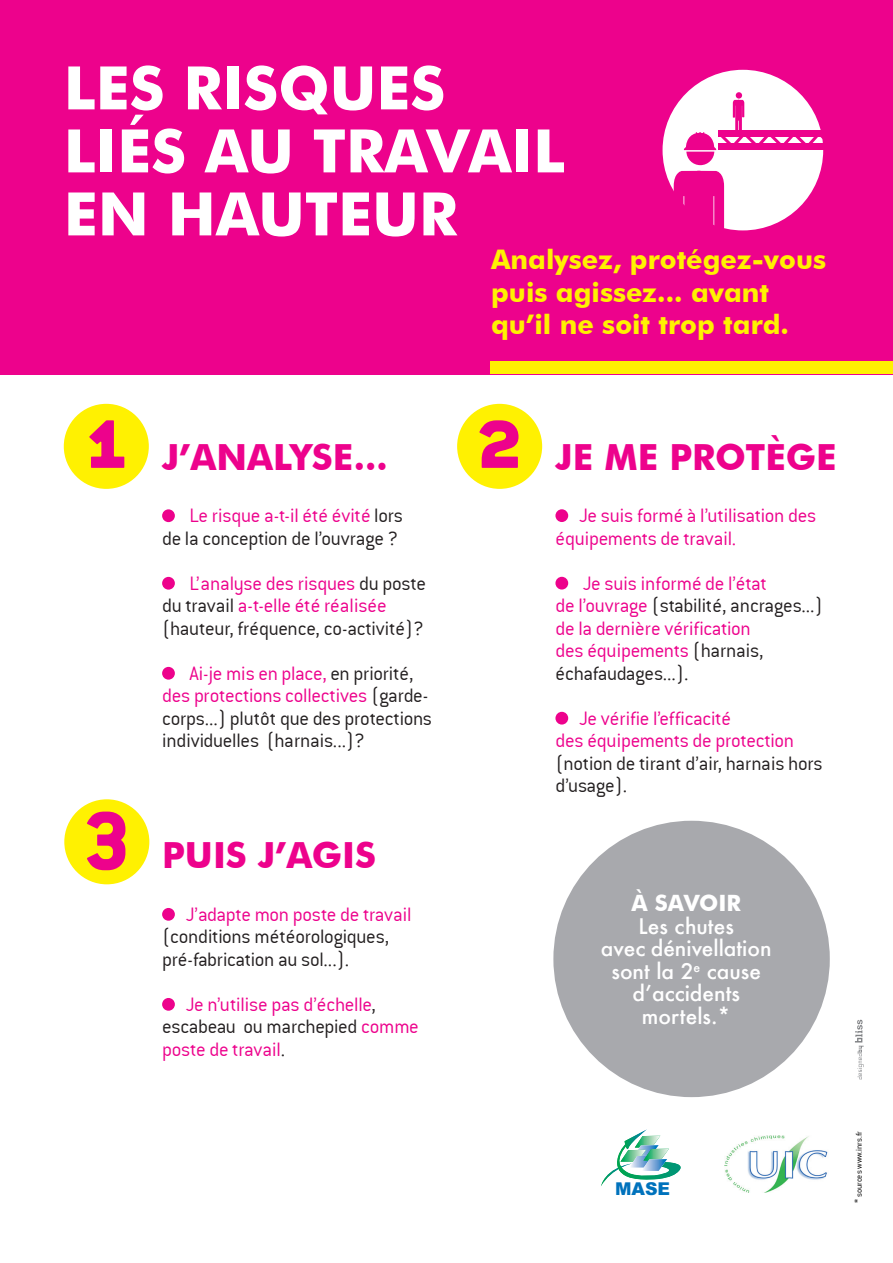
<style>
.page{position:relative;width:893px;height:1263px;background:#fff}
.page>*{position:absolute;margin:0;border:0;box-sizing:border-box;transform-origin:0 0}
.txt_courr_cond_12{font:90px "Conduit Ex Bd SCITCTT";color:#ed028c}
.t1{font:700 60px/63px "Futura BT";color:#fff}
.text_futura_18{font:700 36px "Futura BT";color:#ed028c}
.text_futura_18-2{font:700 27px "Futura BT";color:#fff101}
.text_futura_18-3{font:700 22.5px "Futura BT";color:#fff}
.txt_courr_cond_12-2{font:21px/22.5px "Conduit ITCTT Light";letter-spacing:-.015em;color:#231f20}
.txt_courr_cond_12-3{font:21px/22.5px "Conduit ITCTT Light";letter-spacing:-.015em;color:#ed028c}
.txt_courr_cond_12-4{font:500 21px/22.5px "Futura";color:#fff;text-align:center}
.text_futura_18-4{font:21px/22.5px "Conduit ITCTT Light";letter-spacing:-.015em;color:#ed028c}
.t2{font:900 17.7px "Arial";color:#0072bc}
.txt_courr_cond_12-5{font:9px "Conduit ITCTT Light";color:#000}
.s1{color:#231f20}
.s2{color:#ed028c}
.s3{font-size:10.5px}
</style>
<div class="page">
<div style="left:0;top:0;width:893px;height:374px;background:#ed028c"></div>
<div style="left:162px;top:509px;width:13px;height:13px;background:#ed028c;border-radius:50%"></div>
<div style="left:162px;top:577px;width:13px;height:13px;background:#ed028c;border-radius:50%"></div>
<div style="left:162px;top:667px;width:13px;height:13px;background:#ed028c;border-radius:50%"></div>
<div style="left:490px;top:361px;width:403px;height:13px;background:#fff101"></div>
<div style="left:64px;top:404px;width:85px;height:85px;background:#fff101;border-radius:50%"></div>
<div style="left:457px;top:404px;width:85px;height:85px;background:#fff101;border-radius:50%"></div>
<div style="left:64px;top:799px;width:85px;height:85px;background:#fff101;border-radius:50%"></div>
<img style="left:725px;top:1136px;width:103px;height:56px">
<svg style="left:601px;top:1129px;width:80px;height:57px"></svg>
<div style="left:555px;top:509px;width:13px;height:13px;background:#ed028c;border-radius:50%"></div>
<div style="left:555px;top:577px;width:13px;height:12px;background:#ed028c;border-radius:50%"></div>
<div style="left:555px;top:712px;width:13px;height:12px;background:#ed028c;border-radius:50%"></div>
<div style="left:162px;top:908px;width:13px;height:13px;background:#ed028c;border-radius:50%"></div>
<div style="left:162px;top:998px;width:13px;height:13px;background:#ed028c;border-radius:50%"></div>
<div style="left:553px;top:821px;width:277px;height:276px;background:#a8a9ad;border-radius:50%"></div>
<div style="left:659px;top:67px;width:167px;height:166px;background:#fff;border-radius:50%"></div>
<div style="left:656px;top:64px;width:173px;height:172px;border:6px solid #ed028c;border-radius:50%"></div>
<div style="left:736px;top:92px;width:6px;height:7px;background:#ed028c;border-radius:50%"></div>
<div style="left:674px;top:171px;width:50px;height:63px;background:#ed028c"></div>
<div style="left:686px;top:137px;width:28px;height:28px;background:#ed028c;border-radius:50%"></div>
<svg style="left:683px;top:100px;width:145px;height:52px"></svg>
<svg style="left:855px;top:1020px;width:9px;height:59px"></svg>
<p class="t1" style="left:64px;top:56px;width:503px">LES RISQUES<br>LIÉS AU TRAVAIL<br>EN HAUTEUR</p>
<p class="text_futura_18-2" style="left:491px;top:243px;width:336px">Analysez, protégez-vous</p>
<p class="text_futura_18-2" style="left:491px;top:276px;width:279px">puis agissez... avant</p>
<p class="text_futura_18-2" style="left:491px;top:308px;width:299px">qu’il ne soit trop tard.</p>
<p class="txt_courr_cond_12" style="left:82px;top:385px;width:49px">1</p>
<p class="txt_courr_cond_12" style="left:476px;top:385px;width:49px">2</p>
<p class="text_futura_18" style="left:162px;top:435px;width:227px">J’ANALYSE...</p>
<p class="txt_courr_cond_12-3" style="left:189px;top:504px;width:215px">Le risque a-t-il été évité <span class="s1">lors</span></p>
<p class="txt_courr_cond_12-2" style="left:162px;top:526px;width:238px">de la conception de l’ouvrage ?</p>
<p class="txt_courr_cond_12-2" style="left:162px;top:571px;width:265px;text-indent:27px"><span class="s2">L’analyse des risques</span> du poste du travail <span class="s2">a-t-elle été réalisée </span>(hauteur, fréquence, co-activité)?</p>
<p class="txt_courr_cond_12-2" style="left:162px;top:661px;width:272px;text-align:center"><span class="s2">Ai-je mis en place,</span> en priorité,<br><span class="s2">des protections collectives</span> (garde&shy;corps...) plutôt que des protections</p>
<p class="txt_courr_cond_12-2" style="left:162px;top:729px;width:204px">individuelles (harnais...)?</p>
<p class="txt_courr_cond_12" style="left:83px;top:776px;width:49px">3</p>
<p class="text_futura_18" style="left:162px;top:833px;width:216px">PUIS J’AGIS</p>
<p class="txt_courr_cond_12-2" style="left:162px;top:902px;width:251px;text-indent:24px"><span class="s2">J’adapte mon poste de travail </span>(conditions météorologiques, pré-fabrication au sol...).</p>
<p class="txt_courr_cond_12-3" style="left:162px;top:992px;width:258px;text-indent:24px">Je n’utilise pas d’échelle<span class="s1">, escabeau ou marchepied</span> comme poste de travail<span class="s1">.</span></p>
<p class="text_futura_18" style="left:555px;top:435px;width:283px">JE ME PROTÈGE</p>
<p class="text_futura_18-4" style="left:555px;top:504px;width:262px;text-indent:24px">Je suis formé à l’utilisation des équipements de travail.</p>
<p class="txt_courr_cond_12-3" style="left:555px;top:571px;width:269px;text-indent:27px">Je suis informé de l’état<br>de l’ouvrage <span class="s1">(stabilité, ancrages...) </span>de la dernière vérification<br>des équipements <span class="s1">(harnais, échafaudages...).</span></p>
<p class="txt_courr_cond_12-3" style="left:555px;top:706px;width:269px;text-indent:24px">Je vérifie l’efficacité<br>des équipements de protection <span class="s1">(notion de tirant d’air, harnais hors d’usage).</span></p>
<p class="text_futura_18-3" style="left:631px;top:890px;width:111px">À SAVOIR</p>
<p class="txt_courr_cond_12-4" style="left:601px;top:915px;width:172px">Les chutes<br>avec dénivellation sont la 2<sup>e</sup> cause d’accidents mortels.*</p>
<p class="t2" style="left:615px;top:1176px;width:57px">MASE</p>
<p class="txt_courr_cond_12-5" style="left:853px;top:1203px;width:73px;rotate:-90deg"><span class="s3">*</span> sources www.inrs.fr</p>
</div>
